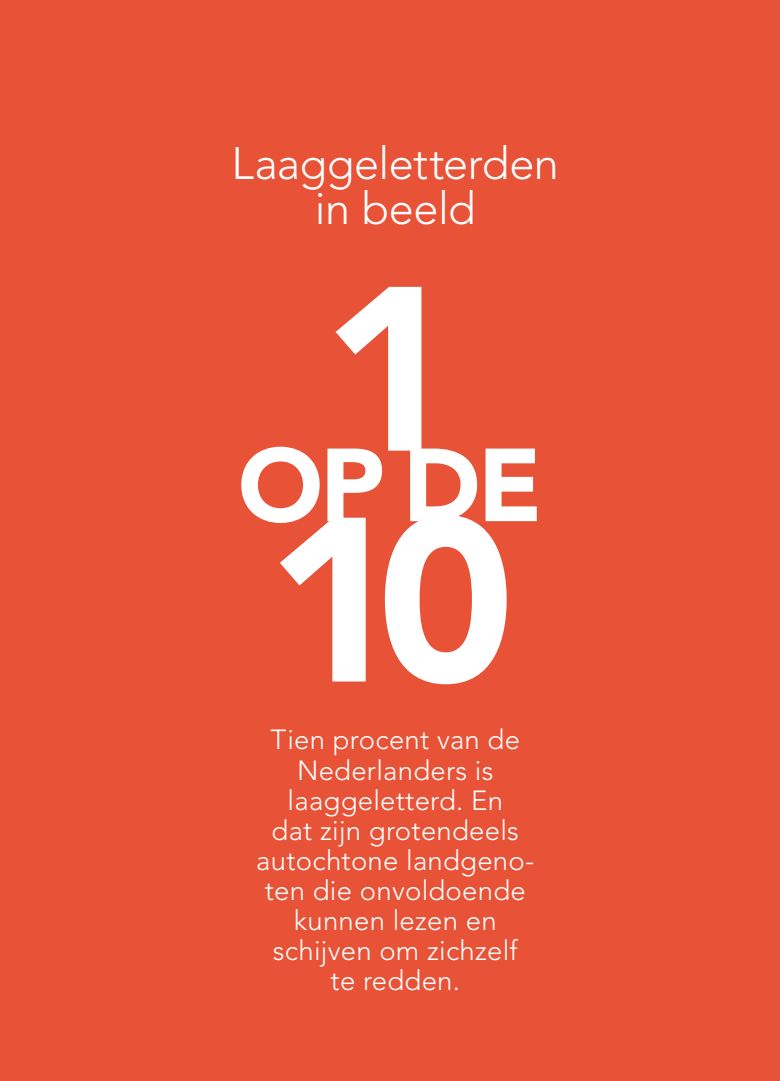
<style>
.page{position:relative;width:780px;height:1081px;background:#e85236}
.page>*{position:absolute;margin:0;border:0;box-sizing:border-box;transform-origin:0 0}
.t1{font:900 231.25px "Avenir LT Std";color:#fff}
.t2{font:900 102.5px "Avenir LT Std";color:#fff}
.t3{font:300 45px/45px "Avenir LT Std";letter-spacing:-.015em;color:#fff;text-align:center}
.t4{font:300 27.5px/30px "Avenir LT Std";letter-spacing:.01em;color:#fff;text-align:center}
</style>
<div class="page">
<h3 class="t3" style="left:231px;top:141px;width:329px">Laaggeletterden in beeld</h3>
<h1 class="t1" style="left:321px;top:230px;width:138px">1</h1>
<h2 class="t2" style="left:238px;top:423px;width:306px">op de</h2>
<h1 class="t1" style="left:266px;top:461px;width:250px">10</h1>
<p class="t4" style="left:256px;top:725px;width:279px">Tien procent van de<br>Nederlanders is laaggeletterd. En<br>dat zijn grotendeels autochtone landgeno&shy;ten die onvoldoende kunnen lezen en schijven om zichzelf<br>te redden.</p>
</div>
